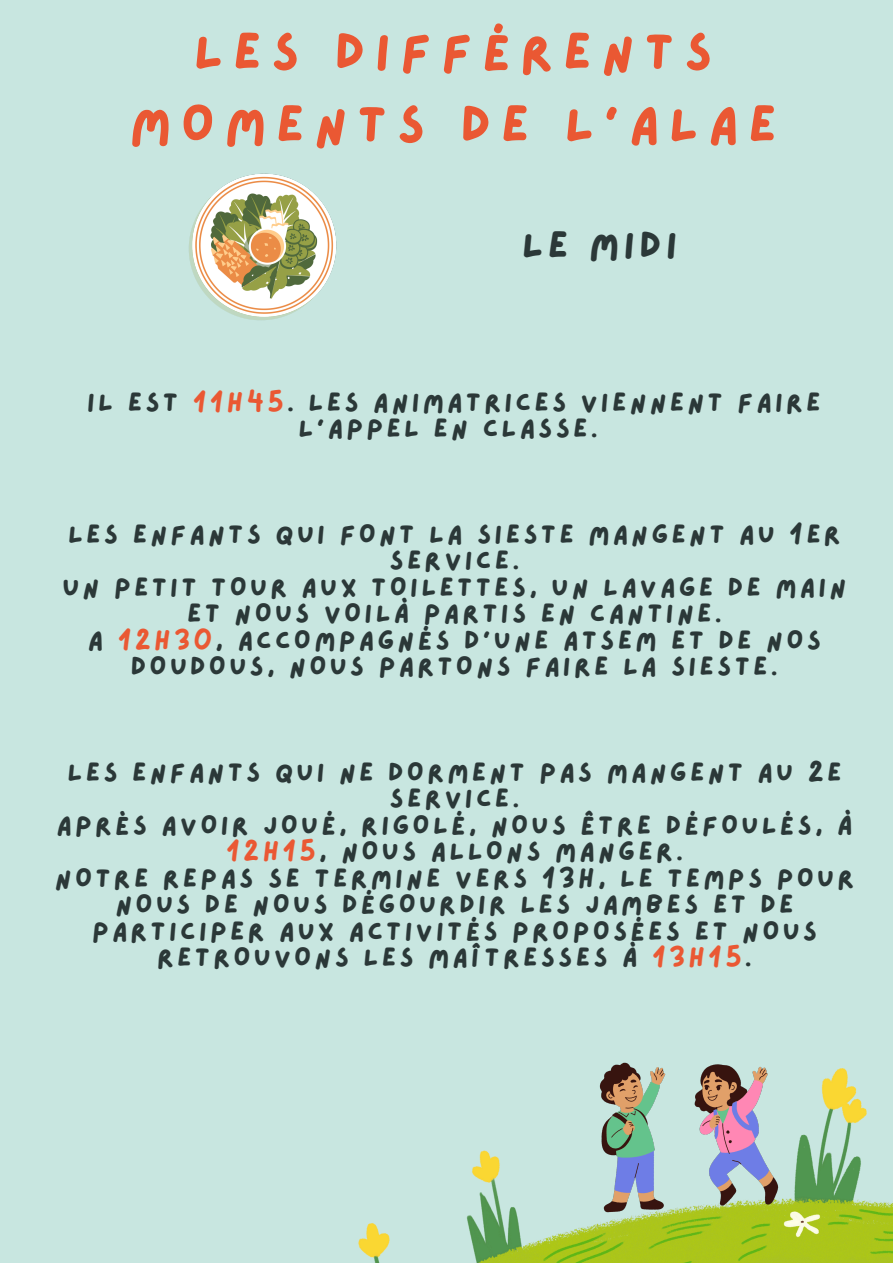
<style>
.page{position:relative;width:893px;height:1263px;background:#c8e6e0}
.page>*{position:absolute;margin:0;border:0;box-sizing:border-box;transform-origin:0 0}
.t1{font:52.05px/72.6px "Lazydog";letter-spacing:.19em;color:#ea5833;text-align:center}
.t2{font:37.8px "Lazydog";letter-spacing:.12em;color:#2b3838}
.t3{font:26.55px/26.4px "Lazydog";letter-spacing:.12em;color:#2b3838;text-align:center}
.s1{color:#ea5833}
</style>
<div class="page">
<img style="left:358px;top:1068px;width:535px;height:195px">
<img style="left:189px;top:173px;width:148px;height:147px">
<img style="left:596px;top:1062px;width:185px;height:153px">
<h1 class="t1" style="left:130px;top:18px;width:648px">LES DIFFÉRENTS<br>MOMENTS DE L'ALAE</h1>
<p class="t2" style="left:522px;top:227px;width:157px">LE MIDI</p>
<h2 class="t3" style="left:87px;top:390px;width:735px">IL EST <span class="s1">11H45</span>. LES ANIMATRICES VIENNENT FAIRE<br>L'APPEL EN CLASSE.</h2>
<p class="t3" style="left:62px;top:522px;width:785px">LES ENFANTS QUI FONT LA SIESTE MANGENT AU 1ER SERVICE.<br>UN PETIT TOUR AUX TOILETTES, UN LAVAGE DE MAIN ET NOUS VOILÀ PARTIS EN CANTINE.<br>A <span class="s1">12H30</span>, ACCOMPAGNÉS D'UNE ATSEM ET DE NOS DOUDOUS, NOUS PARTONS FAIRE LA SIESTE.</p>
<p class="t3" style="left:55px;top:760px;width:801px">LES ENFANTS QUI NE DORMENT PAS MANGENT AU 2E SERVICE.<br>APRÈS AVOIR JOUÉ, RIGOLÉ, NOUS ÊTRE DÉFOULÉS, À <span class="s1">12H15</span>, NOUS ALLONS MANGER.<br>NOTRE REPAS SE TERMINE VERS 13H, LE TEMPS POUR NOUS DE NOUS DÉGOURDIR LES JAMBES ET DE PARTICIPER AUX ACTIVITÉS PROPOSÉES ET NOUS RETROUVONS LES MAÎTRESSES À <span class="s1">13H15</span>.</p>
</div>
